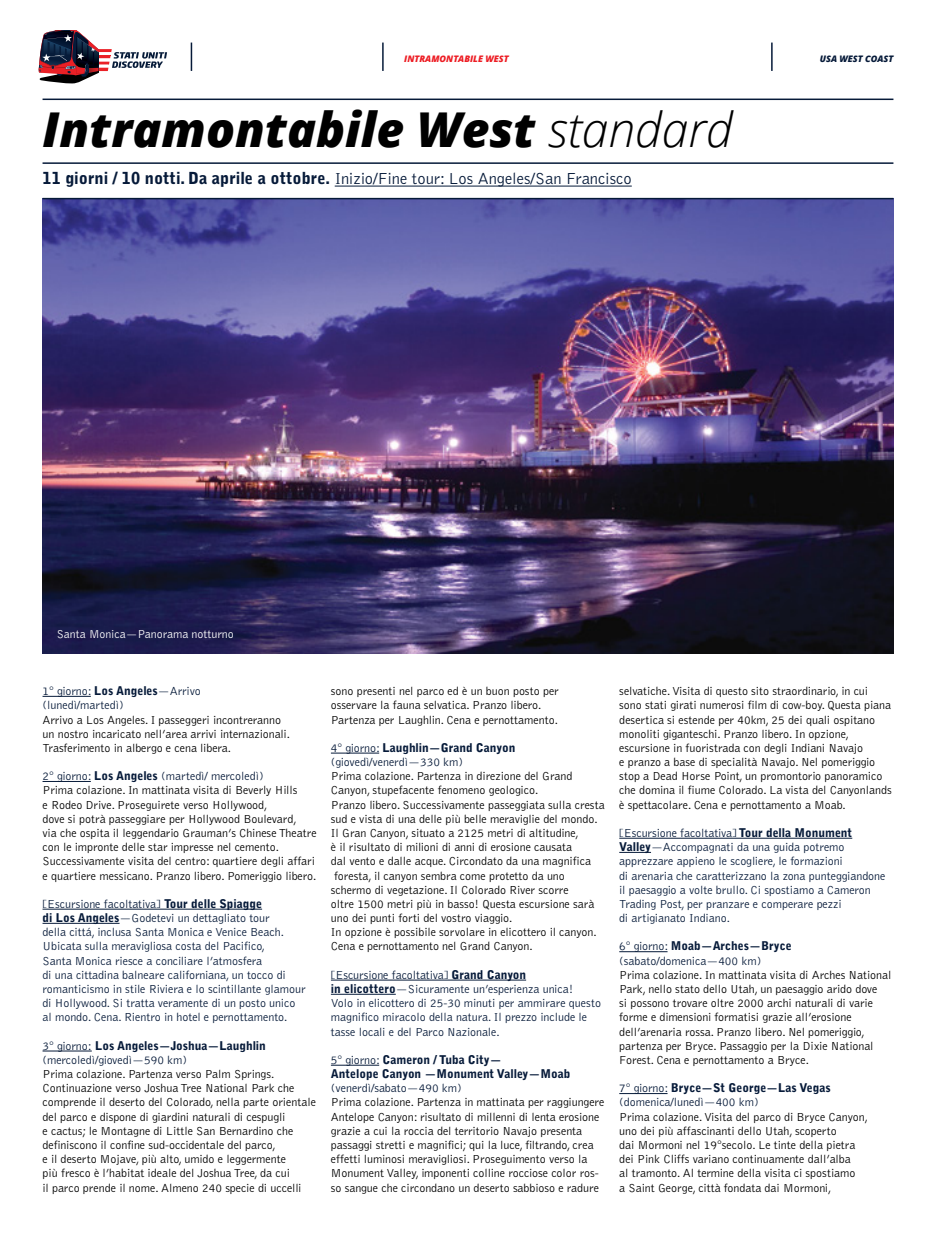
<style>
.page{position:relative;width:936px;height:1234px;background:#fff}
.page>*{position:absolute;margin:0;border:0;box-sizing:border-box;transform-origin:0 0}
.t1{font:italic 800 48px "Open Sans";color:#000}
.t2{font:300 16.5px "Bell Gothic";color:#061a39}
.t3{font:300 12px/14.1px "Bell Gothic";letter-spacing:-.005em;color:#000}
.t4{font:300 12px/14.1px "Bell Gothic";letter-spacing:-.005em;color:#061a39}
.t5{font:900 12px/14.1px "Bell Gothic";letter-spacing:-.005em;color:#061a39}
.t6{font:300 12px "Bell Gothic";letter-spacing:-.005em;color:#fff}
.t7{font:italic 800 9px "Open Sans";color:#ed1d24}
.t8{font:italic 800 9px "Open Sans";color:#061a39}
.s1{font-weight:300}
.s2{font-weight:900}
.s3{font-size:11.85px}
.s4{color:#061a39}
.s5{font-weight:900;color:#061a39}
</style>
<div class="page">
<svg style="left:39px;top:31px;width:128px;height:52px"></svg>
<svg style="left:191px;top:43px;width:1px;height:28px"></svg>
<svg style="left:382px;top:43px;width:1px;height:28px"></svg>
<svg style="left:771px;top:43px;width:1px;height:28px"></svg>
<hr style="left:43px;top:696px;width:48px;height:1px;background:#061a39">
<hr style="left:43px;top:781px;width:48px;height:1px;background:#061a39">
<hr style="left:43px;top:908px;width:219px;height:1px;background:#061a39">
<hr style="left:43px;top:922px;width:76px;height:1px;background:#061a39">
<hr style="left:43px;top:1050px;width:49px;height:1px;background:#061a39">
<hr style="left:331px;top:752px;width:48px;height:1px;background:#061a39">
<hr style="left:331px;top:979px;width:195px;height:1px;background:#061a39">
<hr style="left:331px;top:993px;width:65px;height:1px;background:#061a39">
<hr style="left:331px;top:1064px;width:48px;height:1px;background:#061a39">
<hr style="left:619px;top:837px;width:233px;height:1px;background:#061a39">
<hr style="left:619px;top:851px;width:32px;height:1px;background:#061a39">
<hr style="left:619px;top:951px;width:48px;height:1px;background:#061a39">
<hr style="left:619px;top:1092px;width:48px;height:1px;background:#061a39">
<img style="left:43px;top:199px;width:850px;height:454px">
<hr style="left:335px;top:186px;width:296px;height:1px;background:#061a39">
<hr style="left:43px;top:98px;width:850px;height:2px;background:#061a39">
<hr style="left:43px;top:198px;width:850px;height:1px;background:#061a39">
<hr style="left:43px;top:162px;width:850px;height:2px;background:#061a39">
<p class="t7" style="left:404px;top:52px;width:106px">INTRAMONTABILE WEST</p>
<p class="t8" style="left:819px;top:52px;width:75px">USA WEST COAST</p>
<h1 class="t1" style="left:43px;top:93px;width:691px">Intramontabile West <span class="s1">standard</span></h1>
<h2 class="t2" style="left:43px;top:170px;width:590px"><span class="s2">11 giorni / 10 notti. Da aprile a ottobre.</span> Inizio/Fine tour: Los Angeles/San Francisco</h2>
<p class="t6" style="left:57px;top:628px;width:178px"><span class="s3">Santa Monica—</span>Panorama notturno</p>
<p class="t4" style="left:43px;top:684px;width:160px">1° giorno: <span class="s2">Los Angeles</span>—Arrivo (lunedì/martedì)</p>
<p class="t3" style="left:43px;top:712px;width:249px">Arrivo a Los Angeles. I passeggeri incontreranno un nostro incaricato nell’area arrivi internazionali.<br>Trasferimento in albergo e cena libera.</p>
<p class="t3" style="left:43px;top:769px;width:276px"><span class="s4">2° giorno:</span> <span class="s5">Los Angeles</span> <span class="s4">(martedì/ mercoledì)<br></span>Prima colazione. In mattinata visita di Beverly Hills<br>e Rodeo Drive. Proseguirete verso Hollywood,<br>dove si potrà passeggiare per Hollywood Boulevard,<br>via che ospita il leggendario Grauman’s Chinese Theatre con le impronte delle star impresse nel cemento.<br>Successivamente visita del centro: quartiere degli affari e quartiere messicano. Pranzo libero. Pomeriggio libero.</p>
<p class="t4" style="left:43px;top:896px;width:264px">[Escursione facoltativa] <span class="s2">Tour delle Spiagge<br>di Los Angeles</span>—Godetevi un dettagliato tour<br>della cittá, inclusa Santa Monica e Venice Beach.<br>Ubicata sulla meravigliosa costa del Pacifico,<br>Santa Monica riesce a conciliare l’atmosfera<br>di una cittadina balneare californiana, un tocco di romanticismo in stile Riviera e lo scintillante glamour di Hollywood. Si tratta veramente di un posto unico al mondo. Cena. Rientro in hotel e pernottamento.</p>
<p class="t4" style="left:43px;top:1038px;width:225px">3° giorno: <span class="s2">Los Angeles—Joshua—Laughlin </span>(mercoledì/giovedì—590 km)</p>
<p class="t3" style="left:43px;top:1067px;width:275px">Prima colazione. Partenza verso Palm Springs.<br>Continuazione verso Joshua Tree National Park che comprende il deserto del Colorado, nella parte orientale del parco e dispone di giardini naturali di cespugli<br>e cactus; le Montagne di Little San Bernardino che definiscono il confine sud-occidentale del parco,<br>e il deserto Mojave, più alto, umido e leggermente<br>più fresco è l’habitat ideale del Joshua Tree, da cui<br>il parco prende il nome. Almeno 240 specie di uccelli</p>
<p class="t3" style="left:331px;top:684px;width:229px">sono presenti nel parco ed è un buon posto per osservare la fauna selvatica. Pranzo libero.<br>Partenza per Laughlin. Cena e pernottamento.</p>
<p class="t4" style="left:331px;top:741px;width:186px">4° giorno: <span class="s2">Laughlin—Grand Canyon </span>(giovedì/venerdì—330 km)</p>
<p class="t3" style="left:331px;top:769px;width:275px">Prima colazione. Partenza in direzione del Grand Canyon, stupefacente fenomeno geologico.<br>Pranzo libero. Successivamente passeggiata sulla cresta sud e vista di una delle più belle meraviglie del mondo.<br>Il Gran Canyon, situato a 2125 metri di altitudine,<br>è il risultato di milioni di anni di erosione causata<br>dal vento e dalle acque. Circondato da una magnifica foresta, il canyon sembra come protetto da uno schermo di vegetazione. Il Colorado River scorre<br>oltre 1500 metri più in basso! Questa escursione sarà uno dei punti forti del vostro viaggio.<br>In opzione è possibile sorvolare in elicottero il canyon.<br>Cena e pernottamento nel Grand Canyon.</p>
<p class="t4" style="left:331px;top:967px;width:271px">[Escursione facoltativa] <span class="s2">Grand Canyon<br>in elicottero</span>—Sicuramente un’esperienza unica!<br>Volo in elicottero di 25-30 minuti per ammirare questo magnifico miracolo della natura. Il prezzo include le tasse locali e del Parco Nazionale.</p>
<p class="t5" style="left:331px;top:1052px;width:241px"><span class="s1">5° giorno:</span> Cameron / Tuba City—<br>Antelope Canyon —Monument Valley—Moab</p>
<p class="t4" style="left:331px;top:1081px;width:132px">(venerdì/sabato—490 km)</p>
<p class="t3" style="left:331px;top:1095px;width:275px">Prima colazione. Partenza in mattinata per raggiungere Antelope Canyon: risultato di millenni di lenta erosione grazie a cui la roccia del territorio Navajo presenta passaggi stretti e magnifici; qui la luce, filtrando, crea effetti luminosi meravigliosi. Proseguimento verso la Monument Valley, imponenti colline rocciose color ros&shy;so sangue che circondano un deserto sabbioso e radure</p>
<p class="t3" style="left:619px;top:684px;width:274px">selvatiche. Visita di questo sito straordinario, in cui sono stati girati numerosi film di cow-boy. Questa piana desertica si estende per 40km, 25 dei quali ospitano monoliti giganteschi. Pranzo libero. In opzione, escursione in fuoristrada con degli Indiani Navajo<br>e pranzo a base di specialità Navajo. Nel pomeriggio stop a Dead Horse Point, un promontorio panoramico che domina il fiume Colorado. La vista del Canyonlands è spettacolare. Cena e pernottamento a Moab.</p>
<p class="t4" style="left:619px;top:826px;width:268px">[Escursione facoltativa] <span class="s2">Tour della Monument Valley</span>—Accompagnati da una guida potremo apprezzare appieno le scogliere, le formazioni<br>di arenaria che caratterizzano la zona punteggiandone il paesaggio a volte brullo. Ci spostiamo a Cameron Trading Post, per pranzare e comperare pezzi<br>di artigianato Indiano.</p>
<p class="t4" style="left:619px;top:939px;width:174px">6° giorno: <span class="s2">Moab—Arches—Bryce </span>(sabato/domenica—400 km)</p>
<p class="t3" style="left:619px;top:967px;width:273px">Prima colazione. In mattinata visita di Arches National Park, nello stato dello Utah, un paesaggio arido dove<br>si possono trovare oltre 2000 archi naturali di varie forme e dimensioni formatisi grazie all’erosione dell’arenaria rossa. Pranzo libero. Nel pomeriggio, partenza per Bryce. Passaggio per la Dixie National Forest. Cena e pernottamento a Bryce.</p>
<p class="t4" style="left:619px;top:1081px;width:213px">7° giorno: <span class="s2">Bryce—St George—Las Vegas </span>(domenica/lunedì—400 km)</p>
<p class="t3" style="left:619px;top:1109px;width:250px">Prima colazione. Visita del parco di Bryce Canyon, uno dei più affascinanti dello Utah, scoperto<br>dai Mormoni nel 19°secolo. Le tinte della pietra dei Pink Cliffs variano continuamente dall’alba<br>al tramonto. Al termine della visita ci spostiamo<br>a Saint George, città fondata dai Mormoni,</p>
</div>
